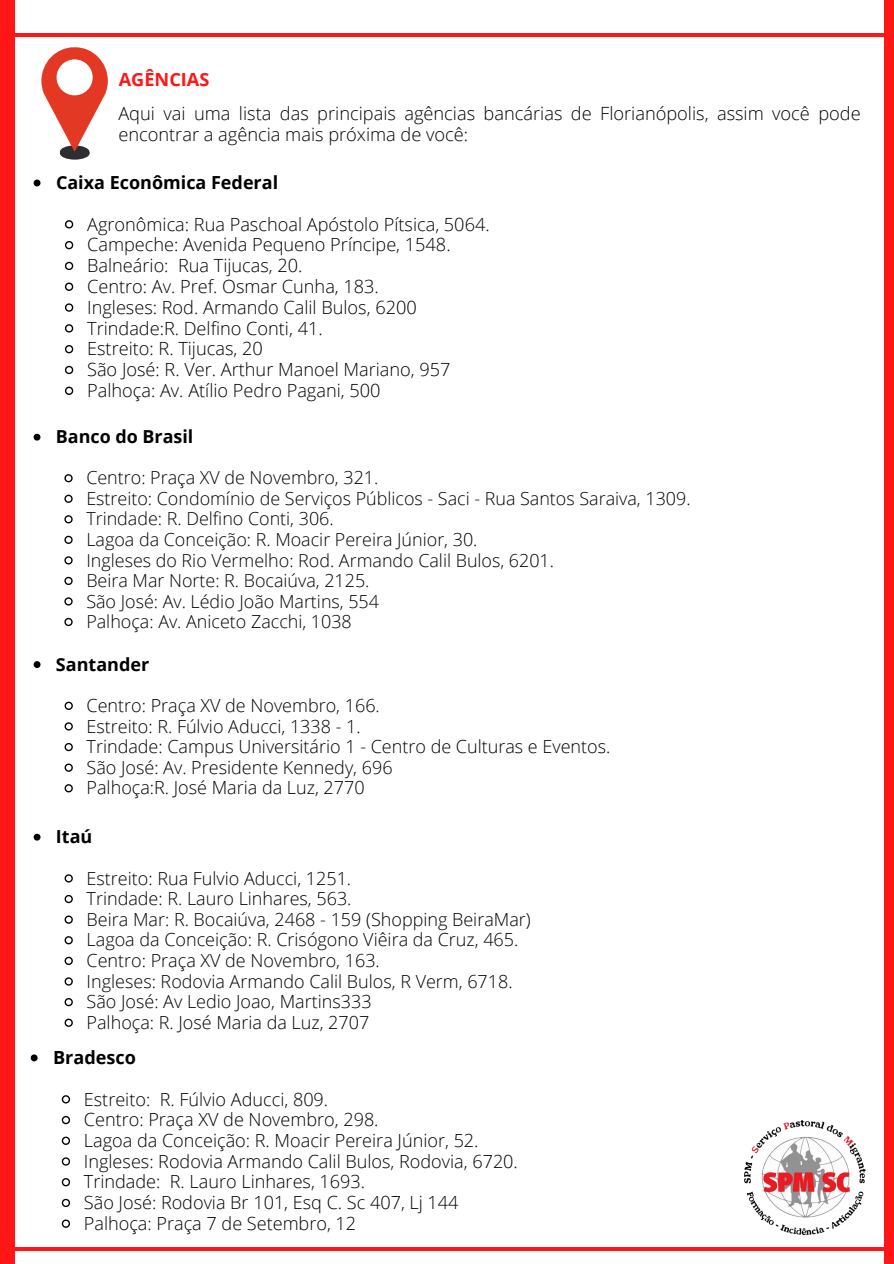
<style>
.page{position:relative;width:894px;height:1264px;background:#fff}
.page>*{position:absolute;margin:0;border:0;box-sizing:border-box;transform-origin:0 0}
.t1{font:300 18.15px/20.9px "Open Sans";color:#000}
.t2{font:700 18.15px "Open Sans";color:#ff1616}
.t3{font:300 18px/20.5px "Open Sans";color:#000}
.t4{font:700 18px "Open Sans";color:#000}
.t5{font:300 17.85px/20.5px "Open Sans";color:#000}
.t6{font:700 17.85px "Open Sans";color:#000}
</style>
<div class="page">
<hr style="left:0;top:33px;width:893px;height:4px;background:#ff1616">
<hr style="left:9px;top:1247px;width:884px;height:3px;background:#ff1616">
<div style="left:883px;top:0;width:10px;height:1263px;background:#ff1616"></div>
<div style="left:0;top:0;width:15px;height:1263px;background:#ff1616"></div>
<svg style="left:34px;top:179px;width:6px;height:7px"></svg>
<svg style="left:64px;top:220px;width:10px;height:9px"></svg>
<svg style="left:64px;top:241px;width:10px;height:9px"></svg>
<svg style="left:65px;top:261px;width:9px;height:10px"></svg>
<svg style="left:64px;top:282px;width:10px;height:9px"></svg>
<svg style="left:64px;top:303px;width:10px;height:9px"></svg>
<svg style="left:64px;top:324px;width:10px;height:9px"></svg>
<svg style="left:64px;top:345px;width:10px;height:9px"></svg>
<svg style="left:65px;top:365px;width:9px;height:10px"></svg>
<svg style="left:64px;top:386px;width:10px;height:9px"></svg>
<svg style="left:34px;top:434px;width:6px;height:6px"></svg>
<svg style="left:64px;top:474px;width:9px;height:9px"></svg>
<svg style="left:64px;top:494px;width:9px;height:9px"></svg>
<svg style="left:64px;top:515px;width:9px;height:9px"></svg>
<svg style="left:64px;top:535px;width:9px;height:9px"></svg>
<svg style="left:64px;top:556px;width:9px;height:9px"></svg>
<svg style="left:64px;top:576px;width:9px;height:9px"></svg>
<svg style="left:64px;top:597px;width:9px;height:9px"></svg>
<svg style="left:64px;top:617px;width:9px;height:10px"></svg>
<svg style="left:34px;top:661px;width:6px;height:7px"></svg>
<svg style="left:64px;top:701px;width:9px;height:9px"></svg>
<svg style="left:64px;top:722px;width:9px;height:9px"></svg>
<svg style="left:64px;top:742px;width:9px;height:10px"></svg>
<svg style="left:64px;top:763px;width:9px;height:9px"></svg>
<svg style="left:64px;top:784px;width:9px;height:9px"></svg>
<svg style="left:34px;top:833px;width:6px;height:7px"></svg>
<svg style="left:64px;top:874px;width:9px;height:9px"></svg>
<svg style="left:64px;top:894px;width:9px;height:10px"></svg>
<svg style="left:64px;top:915px;width:9px;height:9px"></svg>
<svg style="left:64px;top:936px;width:9px;height:9px"></svg>
<svg style="left:64px;top:956px;width:9px;height:9px"></svg>
<svg style="left:64px;top:977px;width:9px;height:9px"></svg>
<svg style="left:64px;top:998px;width:9px;height:9px"></svg>
<svg style="left:64px;top:1018px;width:9px;height:9px"></svg>
<svg style="left:31px;top:1054px;width:7px;height:7px"></svg>
<svg style="left:61px;top:1095px;width:10px;height:9px"></svg>
<svg style="left:61px;top:1115px;width:10px;height:10px"></svg>
<svg style="left:61px;top:1136px;width:10px;height:9px"></svg>
<svg style="left:61px;top:1157px;width:10px;height:9px"></svg>
<svg style="left:61px;top:1178px;width:10px;height:9px"></svg>
<svg style="left:61px;top:1198px;width:10px;height:10px"></svg>
<svg style="left:61px;top:1219px;width:10px;height:9px"></svg>
<svg style="left:60px;top:147px;width:30px;height:13px"></svg>
<div style="left:60px;top:145px;width:29px;height:13px;background:#2e2d32;border-radius:50%"></div>
<svg style="left:41px;top:47px;width:67px;height:105px"></svg>
<div style="left:57px;top:59px;width:36px;height:36px;background:#fff;border-radius:50%"></div>
<img style="left:744px;top:1120px;width:121px;height:114px">
<p class="t2" style="left:119px;top:67px;width:92px">AGÊNCIAS</p>
<p class="t1" style="left:118px;top:103px;width:743px">Aqui vai uma lista das principais agências bancárias de Florianópolis, assim você pode encontrar a agência mais próxima de você:</p>
<p class="t4" style="left:56px;top:170px;width:223px">Caixa Econômica Federal</p>
<p class="t1" style="left:87px;top:213px;width:404px">Agronômica: Rua Paschoal Apóstolo Pítsica, 5064.<br>Campeche: Avenida Pequeno Príncipe, 1548.<br>Balneário: Rua Tijucas, 20.<br>Centro: Av. Pref. Osmar Cunha, 183.<br>Ingleses: Rod. Armando Calil Bulos, 6200<br>Trindade:R. Delfino Conti, 41.<br>Estreito: R. Tijucas, 20<br>São José: R. Ver. Arthur Manoel Mariano, 957<br>Palhoça: Av. Atílio Pedro Pagani, 500</p>
<p class="t6" style="left:56px;top:424px;width:139px">Banco do Brasil</p>
<p class="t5" style="left:86px;top:467px;width:605px">Centro: Praça XV de Novembro, 321.<br>Estreito: Condomínio de Serviços Públicos - Saci - Rua Santos Saraiva, 1309.<br>Trindade: R. Delfino Conti, 306.<br>Lagoa da Conceição: R. Moacir Pereira Júnior, 30.<br>Ingleses do Rio Vermelho: Rod. Armando Calil Bulos, 6201.<br>Beira Mar Norte: R. Bocaiúva, 2125.<br>São José: Av. Lédio João Martins, 554<br>Palhoça: Av. Aniceto Zacchi, 1038</p>
<p class="t4" style="left:56px;top:651px;width:95px">Santander</p>
<p class="t3" style="left:87px;top:694px;width:525px">Centro: Praça XV de Novembro, 166.<br>Estreito: R. Fúlvio Aducci, 1338 - 1.<br>Trindade: Campus Universitário 1 - Centro de Culturas e Eventos.<br>São José: Av. Presidente Kennedy, 696<br>Palhoça:R. José Maria da Luz, 2770</p>
<p class="t4" style="left:56px;top:824px;width:38px">Itaú</p>
<p class="t3" style="left:87px;top:867px;width:445px">Estreito: Rua Fulvio Aducci, 1251.<br>Trindade: R. Lauro Linhares, 563.<br>Beira Mar: R. Bocaiúva, 2468 - 159 (Shopping BeiraMar)<br>Lagoa da Conceição: R. Crisógono Viêira da Cruz, 465.<br>Centro: Praça XV de Novembro, 163.<br>Ingleses: Rodovia Armando Calil Bulos, R Verm, 6718.<br>São José: Av Ledio Joao, Martins333<br>Palhoça: R. José Maria da Luz, 2707</p>
<p class="t4" style="left:53px;top:1044px;width:84px">Bradesco</p>
<p class="t3" style="left:84px;top:1088px;width:435px">Estreito: R. Fúlvio Aducci, 809.<br>Centro: Praça XV de Novembro, 298.<br>Lagoa da Conceição: R. Moacir Pereira Júnior, 52.<br>Ingleses: Rodovia Armando Calil Bulos, Rodovia, 6720.<br>Trindade: R. Lauro Linhares, 1693.<br>São José: Rodovia Br 101, Esq C. Sc 407, Lj 144<br>Palhoça: Praça 7 de Setembro, 12</p>
</div>
